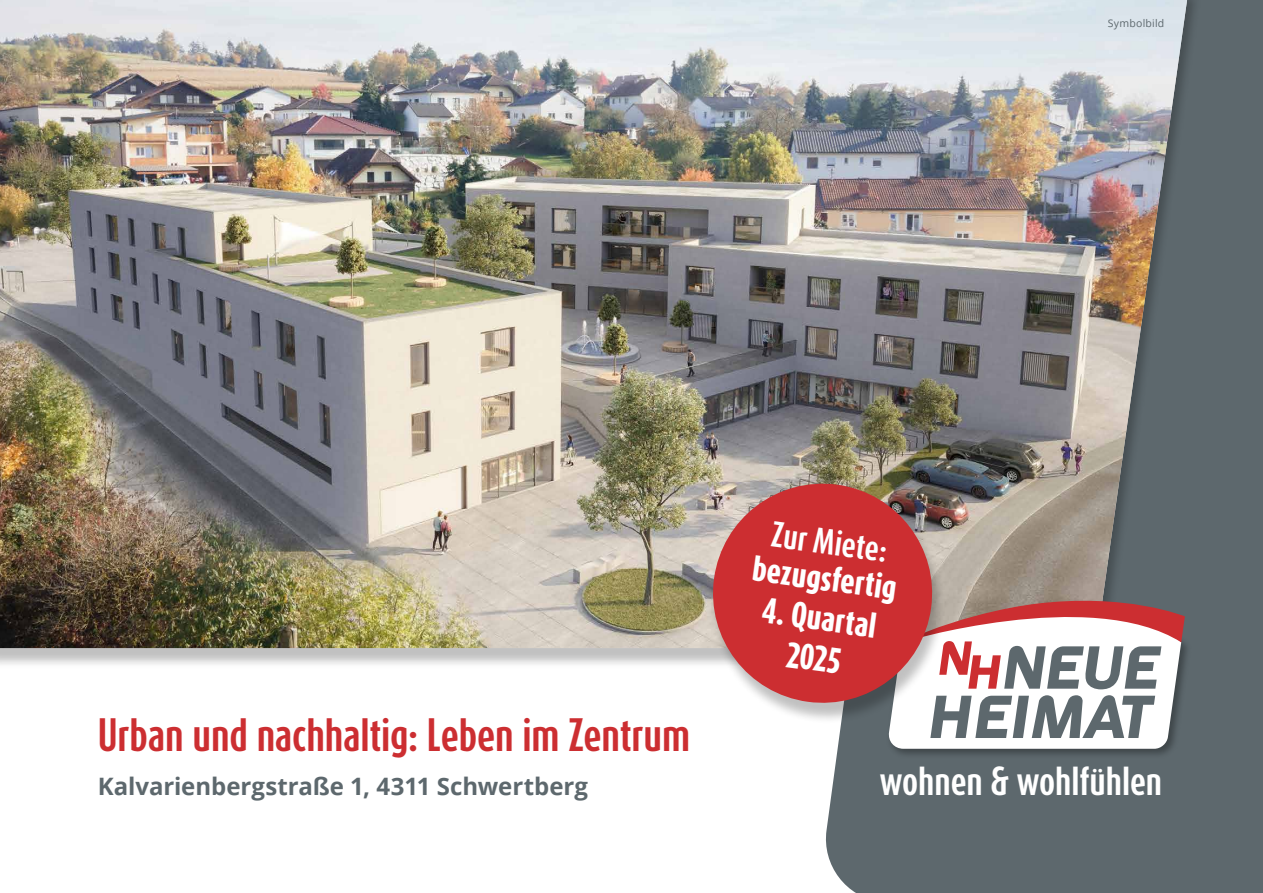
<style>
.page{position:relative;width:1263px;height:893px;background:#fff}
.page>*{position:absolute;margin:0;border:0;box-sizing:border-box;transform-origin:0 0}
.t1{font:700 39px "Dax Compact Pro";letter-spacing:-.005em;color:#cc2e31}
.t2{font:700 33.75px "Dax Compact Pro";letter-spacing:-.005em;color:#fff}
.t3{font:800 30px/40.5px "Dax Compact Pro";color:#fff;text-align:center}
.t4{font:700 30px "Dax Compact Pro";color:#fff}
.t5{font:700 24px "Open Sans";color:#5d686d}
.t6{font:10.5px "Open Sans";letter-spacing:.02em;color:#5d686d}
</style>
<div class="page">
<div style="left:826px;top:0;width:437px;height:893px;background:#5d686d"></div>
<div style="left:0;top:0;width:1201px;height:669px;background:#000;opacity:.25"></div>
<img style="left:0;top:0;width:1187px;height:648px">
<img style="left:884px;top:602px;width:310px;height:160px">
<svg style="left:888px;top:585px;width:297px;height:164px"></svg>
<div style="left:709px;top:487px;width:237px;height:237px;background:#000;opacity:.25"></div>
<svg style="left:706px;top:477px;width:233px;height:233px;background:#c55757"></svg>
<p class="t6" style="left:1108px;top:16px;width:58px">Symbolbild</p>
<h1 class="t1" style="left:98px;top:709px;width:594px">Urban und nachhaltig: Leben im Zentrum</h1>
<p class="t5" style="left:98px;top:769px;width:492px">Kalvarienbergstraße 1, 4311 Schwertberg</p>
<p class="t4" style="left:775px;top:514px;width:118px;rotate:8deg">Zur Miete:</p>
<p class="t3" style="left:756px;top:547px;width:147px;rotate:8deg">bezugsfertig</p>
<p class="t3" style="left:765px;top:589px;width:117px;rotate:8deg">4. Quartal<br>2025</p>
<h2 class="t2" style="left:879px;top:759px;width:284px">wohnen &amp; wohlfühlen</h2>
</div>
